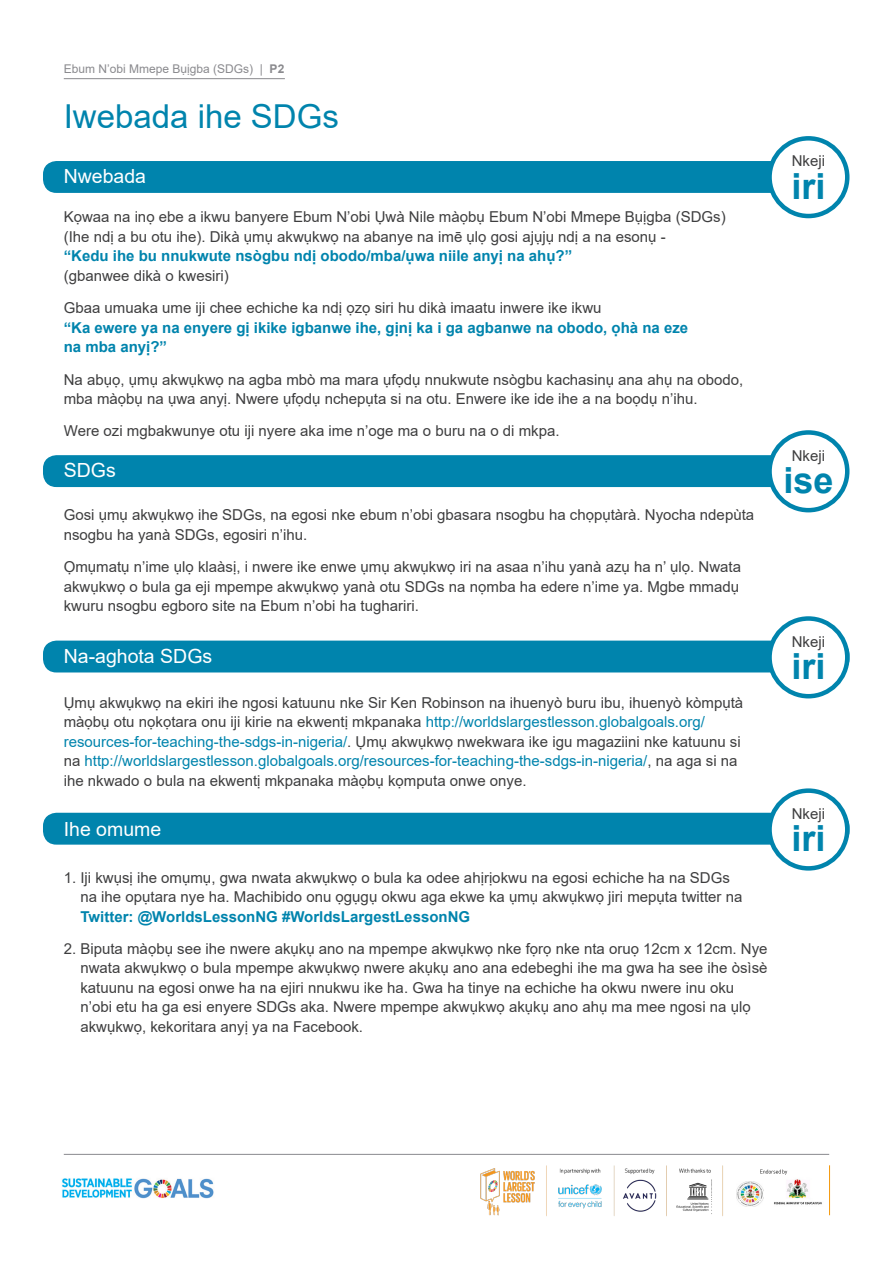
<style>
.page{position:relative;width:893px;height:1263px;background:#fff}
.page>*{position:absolute;margin:0;border:0;box-sizing:border-box;transform-origin:0 0}
.t1{font:700 36px "Arial";color:#0084ad}
.Page_Heading{font:33px "Arial";color:#0084ad}
.Section_Heading{font:19.5px "Arial";color:#fff}
.Basic_Copy{font:15px/19.5px "Arial";color:#3e3e3f}
.Basic_Copy-2{font:700 15px/19.5px "Arial";color:#0084ad}
.mins{font:15px "Arial";color:#3e3e3f}
.t2{font:12px "Arial";color:#8a8a8e}
.s1{font-weight:700}
.s2{font-weight:700;color:#0084ad}
.s3{font-weight:400;color:#3e3e3f}
.s4{color:#0084ad}
</style>
<div class="page">
<hr style="left:64px;top:78px;width:221px;height:1px;background:#8a8a8e">
<hr style="left:64px;top:1154px;width:765px;height:1px;background:#8a8a8e">
<img style="left:62px;top:1178px;width:152px;height:20px">
<img style="left:480px;top:1165px;width:243px;height:51px">
<img style="left:774px;top:1179px;width:48px;height:26px">
<hr style="left:829px;top:1165px;width:1px;height:50px;background:#f49709">
<svg style="left:760px;top:1169px;width:27px;height:6px"></svg>
<img style="left:737px;top:1181px;width:26px;height:26px">
<div style="left:43px;top:455px;width:761px;height:32px;background:#0084ad;border-radius:14px"></div>
<div style="left:769px;top:432px;width:78px;height:78px;background:#fff;border-radius:50%"></div>
<div style="left:767px;top:430px;width:82px;height:82px;border:4px solid #0084ad;border-radius:50%"></div>
<div style="left:43px;top:161px;width:761px;height:32px;background:#0084ad;border-radius:14px"></div>
<div style="left:769px;top:138px;width:78px;height:78px;background:#fff;border-radius:50%"></div>
<div style="left:767px;top:136px;width:82px;height:82px;border:4px solid #0084ad;border-radius:50%"></div>
<div style="left:43px;top:641px;width:806px;height:31px;background:#0084ad;border-radius:14px"></div>
<div style="left:769px;top:618px;width:78px;height:78px;background:#fff;border-radius:50%"></div>
<div style="left:767px;top:616px;width:82px;height:82px;border:4px solid #0084ad;border-radius:50%"></div>
<div style="left:43px;top:813px;width:806px;height:32px;background:#0084ad;border-radius:14px"></div>
<div style="left:769px;top:791px;width:78px;height:77px;background:#fff;border-radius:50%"></div>
<div style="left:767px;top:788px;width:82px;height:83px;border:4px solid #0084ad;border-radius:50%"></div>
<p class="t2" style="left:64px;top:60px;width:222px">Ebum N’obi Mmepe Bụịgba (SDGs) | <span class="s1">P2</span></p>
<p class="Page_Heading" style="left:64px;top:93px;width:277px">Iwebada ihe SDGs</p>
<p class="Section_Heading" style="left:64px;top:163px;width:84px">Nwebada</p>
<p class="Basic_Copy" style="left:64px;top:207px;width:663px">Kọwaa na inọ ebe a ikwu banyere Ebum N’obi Ụwà Nile màọbụ Ebum N’obi Mmepe Bụịgba (SDGs) (Ihe ndị a bu otu ihe). Dikà ụmụ akwụkwọ na abanye na imē ụlọ gosi ajụjụ ndị a na esonụ -<br><span class="s2">“Kedu ihe bu nnukwute nsògbu ndị obodo/mba/ụwa niile anyị na ahụ?”<br></span>(gbanwee dikà o kwesiri)</p>
<p class="Basic_Copy-2" style="left:64px;top:298px;width:626px"><span class="s3">Gbaa umuaka ume iji chee echiche ka ndị ọzọ siri hu dikà imaatu inwere ike ikwu<br></span>“Ka ewere ya na enyere gị ikike igbanwe ihe, gịnị ka i ga agbanwe na obodo, ọhà na eze na mba anyị?”</p>
<p class="Basic_Copy" style="left:64px;top:369px;width:681px">Na abụọ, ụmụ akwụkwọ na agba mbò ma mara ụfọdụ nnukwute nsògbu kachasinụ ana ahụ na obodo, mba màọbụ na ụwa anyị. Nwere ụfọdụ nchepụta si na otu. Enwere ike ide ihe a na boọdụ n’ihu.</p>
<p class="Basic_Copy" style="left:64px;top:421px;width:497px">Were ozi mgbakwunye otu iji nyere aka ime n’oge ma o buru na o di mkpa.</p>
<p class="Section_Heading" style="left:64px;top:457px;width:54px">SDGs</p>
<p class="Basic_Copy" style="left:64px;top:505px;width:692px">Gosi ụmụ akwụkwọ ihe SDGs, na egosi nke ebum n’obi gbasara nsogbu ha chọpụtàrà. Nyocha ndepùta nsogbu ha yanà SDGs, egosiri n’ihu.</p>
<p class="Basic_Copy" style="left:64px;top:557px;width:679px">Ọmụmatụ n’ime ụlọ klaàsị, i nwere ike enwe ụmụ akwụkwọ iri na asaa n’ihu yanà azụ ha n’ ụlọ. Nwata akwụkwọ o bula ga eji mpempe akwụkwọ yanà otu SDGs na nọmba ha edere n’ime ya. Mgbe mmadụ kwuru nsogbu egboro site na Ebum n’obi ha tughariri.</p>
<p class="Section_Heading" style="left:64px;top:643px;width:150px">Na-aghota SDGs</p>
<p class="Basic_Copy" style="left:64px;top:693px;width:681px">Ụmụ akwụkwọ na ekiri ihe ngosi katuunu nke Sir Ken Robinson na ihuenyò buru ibu, ihuenyò kòmpụtà màọbụ otu nọkọtara onu iji kirie na ekwentị mkpanaka <span class="s4">http://worldslargestlesson.globalgoals.org/ resources-for-teaching-the-sdgs-in-nigeria/</span>. Ụmụ akwụkwọ nwekwara ike igu magaziini nke katuunu si na <span class="s4">http://worldslargestlesson.globalgoals.org/resources-for-teaching-the-sdgs-in-nigeria/</span>, na aga si na ihe nkwado o bula na ekwentị mkpanaka màọbụ kọmputa onwe onye.</p>
<p class="Section_Heading" style="left:64px;top:815px;width:99px">Ihe omume</p>
<p class="Basic_Copy" style="left:80px;top:867px;width:663px;text-indent:-17px">1. Iji kwụsị ihe omụmụ, gwa nwata akwụkwọ o bula ka odee ahịrịokwu na egosi echiche ha na SDGs na ihe opụtara nye ha. Machibido onu ọgụgụ okwu aga ekwe ka ụmụ akwụkwọ jiri mepụta twitter na<br><span class="s2">Twitter: @WorldsLessonNG #WorldsLargestLessonNG</span></p>
<p class="Basic_Copy" style="left:80px;top:939px;width:688px;text-indent:-17px">2. Biputa màọbụ see ihe nwere akụkụ ano na mpempe akwụkwọ nke fọrọ nke nta oruọ 12cm x 12cm. Nye nwata akwụkwọ o bula mpempe akwụkwọ nwere akụkụ ano ana edebeghi ihe ma gwa ha see ihe òsìsè katuunu na egosi onwe ha na ejiri nnukwu ike ha. Gwa ha tinye na echiche ha okwu nwere inu oku n’obi etu ha ga esi enyere SDGs aka. Nwere mpempe akwụkwọ akụkụ ano ahụ ma mee ngosi na ụlọ akwụkwọ, kekoritara anyị ya na Facebook.</p>
<p class="mins" style="left:792px;top:151px;width:35px">Nkeji</p>
<p class="t1" style="left:791px;top:161px;width:36px">iri</p>
<p class="mins" style="left:792px;top:445px;width:35px">Nkeji</p>
<p class="t1" style="left:783px;top:455px;width:52px">ise</p>
<p class="mins" style="left:792px;top:631px;width:35px">Nkeji</p>
<p class="t1" style="left:791px;top:641px;width:36px">iri</p>
<p class="mins" style="left:792px;top:803px;width:35px">Nkeji</p>
<p class="t1" style="left:791px;top:813px;width:36px">iri</p>
</div>
